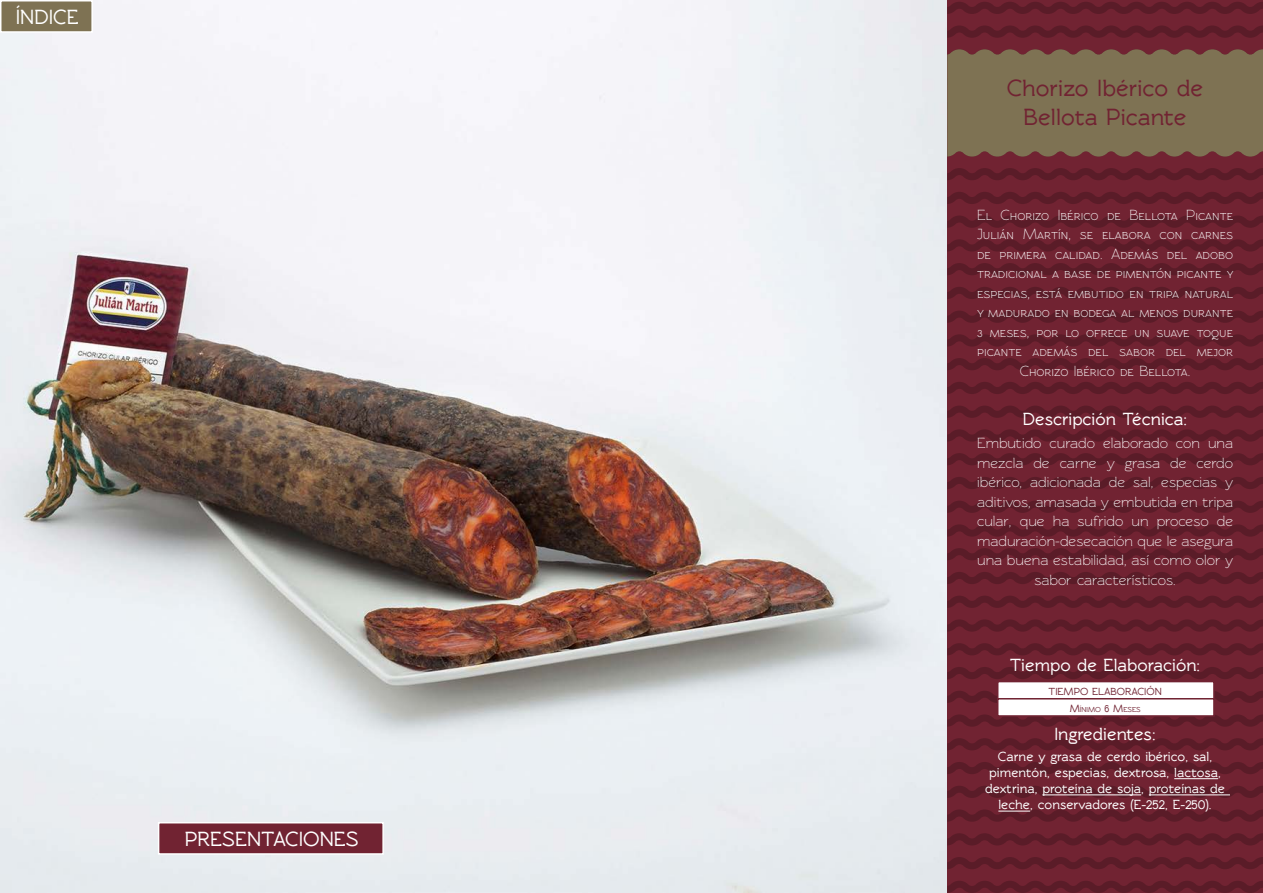
<style>
.page{position:relative;width:1263px;height:893px;background:#fff}
.page>*{position:absolute;margin:0;border:0;box-sizing:border-box;transform-origin:0 0}
.t1{font:700 24px/28.8px "Rawengulk";color:#712332;text-align:center}
.t2{font:700 21px "Rawengulk";color:#fff}
.t3{font:700 18px "Rawengulk";color:#fff}
.t4{font:15px/19.5px "Rawengulk Pcs";color:#fff;text-align:center}
.t5{font:15px/19.5px "Rawengulk";color:#fff;text-align:center}
.t6{font:700 13.5px/16.2px "Rawengulk";color:#fff;text-align:center}
.t7{font:700 10.5px "Rawengulk";color:#712332}
.t8{font:700 7.35px "Rawengulk";color:#712332}
.s1{font-size:10.5px}
</style>
<div class="page">
<div style="left:947px;top:0;width:316px;height:893px;background:#712332"></div>
<svg style="left:947px;top:2px;width:316px;height:12px"></svg>
<svg style="left:947px;top:26px;width:316px;height:12px"></svg>
<svg style="left:947px;top:168px;width:316px;height:12px"></svg>
<svg style="left:947px;top:192px;width:316px;height:12px"></svg>
<svg style="left:947px;top:216px;width:316px;height:12px"></svg>
<svg style="left:947px;top:239px;width:316px;height:13px"></svg>
<svg style="left:947px;top:263px;width:316px;height:12px"></svg>
<svg style="left:947px;top:287px;width:316px;height:12px"></svg>
<svg style="left:947px;top:311px;width:316px;height:12px"></svg>
<svg style="left:947px;top:334px;width:316px;height:13px"></svg>
<svg style="left:947px;top:358px;width:316px;height:12px"></svg>
<svg style="left:947px;top:382px;width:316px;height:12px"></svg>
<svg style="left:947px;top:406px;width:316px;height:12px"></svg>
<svg style="left:947px;top:429px;width:316px;height:13px"></svg>
<svg style="left:947px;top:453px;width:316px;height:12px"></svg>
<svg style="left:947px;top:477px;width:316px;height:12px"></svg>
<svg style="left:947px;top:501px;width:316px;height:12px"></svg>
<svg style="left:947px;top:524px;width:316px;height:13px"></svg>
<svg style="left:947px;top:548px;width:316px;height:12px"></svg>
<svg style="left:947px;top:572px;width:316px;height:12px"></svg>
<svg style="left:947px;top:596px;width:316px;height:12px"></svg>
<svg style="left:947px;top:619px;width:316px;height:13px"></svg>
<svg style="left:947px;top:643px;width:316px;height:12px"></svg>
<svg style="left:947px;top:667px;width:316px;height:12px"></svg>
<svg style="left:947px;top:691px;width:316px;height:12px"></svg>
<svg style="left:947px;top:714px;width:316px;height:13px"></svg>
<svg style="left:947px;top:738px;width:316px;height:12px"></svg>
<svg style="left:947px;top:762px;width:316px;height:12px"></svg>
<svg style="left:947px;top:786px;width:316px;height:12px"></svg>
<svg style="left:947px;top:809px;width:316px;height:13px"></svg>
<svg style="left:947px;top:833px;width:316px;height:13px"></svg>
<svg style="left:947px;top:857px;width:316px;height:12px"></svg>
<svg style="left:947px;top:881px;width:316px;height:12px"></svg>
<div style="left:947px;top:49px;width:316px;height:108px;background:#7e7253"></div>
<img style="left:1px;top:1px;width:945px;height:891px">
<hr style="left:1174px;top:778px;width:44px;height:1px;background:#fff">
<hr style="left:1042px;top:794px;width:99px;height:1px;background:#fff">
<hr style="left:1149px;top:794px;width:81px;height:1px;background:#fff">
<hr style="left:998px;top:811px;width:32px;height:1px;background:#fff">
<div style="left:997px;top:681px;width:218px;height:18px;background:#fff;border:2px solid #712332"></div>
<div style="left:997px;top:698px;width:218px;height:19px;background:#fff;border:2px solid #712332"></div>
<div style="left:1px;top:1px;width:91px;height:31px;background:#7e7253"></div>
<div style="left:0;top:0;width:93px;height:33px;border:2px solid #fff"></div>
<div style="left:158px;top:822px;width:226px;height:33px;background:#712332;border:2px solid #fff"></div>
<h2 class="t2" style="left:16px;top:5px;width:64px">ÍNDICE</h2>
<h2 class="t2" style="left:185px;top:827px;width:174px">PRESENTACIONES</h2>
<h1 class="t1" style="left:1007px;top:74px;width:198px">Chorizo Ibérico de<br>Bellota Picante</h1>
<p class="t4" style="left:977px;top:205px;width:258px">El Chorizo Ibérico de Bellota Picante Julián Martín, se elabora con carnes de primera calidad. Además del adobo tradicional a base de pimentón picante y especias, está embutido en tripa natural y madurado en bodega al menos durante 3 meses, por lo ofrece un suave toque picante además del sabor del mejor Chorizo Ibérico de Bellota.</p>
<p class="t3" style="left:1023px;top:409px;width:166px">Descripción Técnica:</p>
<p class="t5" style="left:977px;top:434px;width:258px">Embutido curado elaborado con una mezcla de carne y grasa de cerdo ibérico, adicionada de sal, especias y aditivos, amasada y embutida en tripa cular, que ha sufrido un proceso de maduración-desecación que le asegura una buena estabilidad, así como olor y sabor característicos.</p>
<p class="t3" style="left:1010px;top:655px;width:192px">Tiempo de Elaboración:</p>
<p class="t7" style="left:1049px;top:686px;width:115px">TIEMPO ELABORACIÓN</p>
<p class="t8" style="left:1070px;top:705px;width:18px"><span class="s1">M</span>ÍNIMO</p>
<p class="t8" style="left:1104px;top:705px;width:38px"><span class="s1">6 M</span>ESES</p>
<p class="t3" style="left:1054px;top:724px;width:103px">Ingredientes:</p>
<p class="t6" style="left:985px;top:748px;width:242px">Carne y grasa de cerdo ibérico, sal, pimentón, especias, dextrosa, lactosa, dextrina, proteína de soja, proteínas de leche, conservadores (E-252, E-250).</p>
</div>
